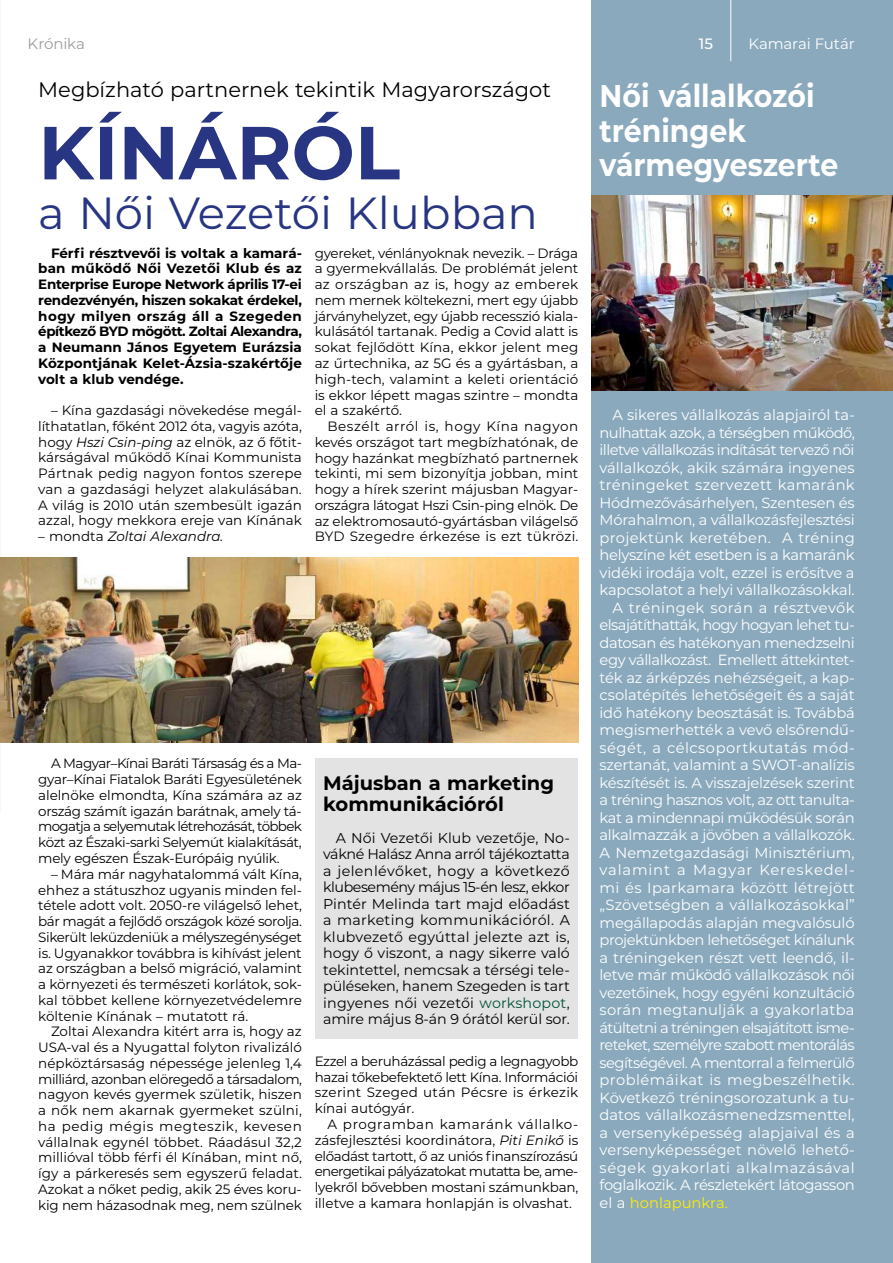
<style>
.page{position:relative;width:893px;height:1263px;background:#fff}
.page>*{position:absolute;margin:0;border:0;box-sizing:border-box;transform-origin:0 0}
.t1{font:700 75px "Montserrat";color:#283583}
.t2{font:45px "Montserrat";color:#283583}
.t3{font:700 31.5px/34.7px "Montserrat";color:#fff;scale:.9 1}
.t4{font:21px "Montserrat";color:#000}
.t5{font:700 19.5px/21.5px "Montserrat";color:#000}
.t6{font:15px "Montserrat";letter-spacing:-.01em;color:#fff}
.t7{font:15px "Montserrat";letter-spacing:-.01em;color:#9d9d9c}
.t8{font:500 15px "Montserrat";color:#fff}
.t9{font:14.7px "Montserrat";letter-spacing:-.015em;color:#fff}
.t10{font:14.7px "Montserrat";letter-spacing:.02em;color:#fff}
.t11{font:14.7px "Montserrat";letter-spacing:.005em;color:#fff}
.t12{font:14.7px "Montserrat";letter-spacing:-.04em;color:#fff}
.t13{font:14.7px "Montserrat";letter-spacing:-.045em;color:#fff}
.t14{font:14.7px "Montserrat";letter-spacing:-.035em;color:#fff}
.t15{font:14.7px "Montserrat";letter-spacing:.03em;color:#fff}
.t16{font:14.7px "Montserrat";letter-spacing:.01em;color:#fff}
.t17{font:14.7px "Montserrat";letter-spacing:.015em;color:#fff}
.t18{font:14.7px "Montserrat";letter-spacing:.04em;color:#fff}
.t19{font:14.7px "Montserrat";letter-spacing:.035em;color:#fff}
.t20{font:14.7px "Montserrat";letter-spacing:.06em;color:#fff}
.t21{font:14.7px "Montserrat";color:#ffed00}
.t22{font:14.25px/16.5px "Montserrat";letter-spacing:-.005em;color:#000;text-align:justify}
.t23{font:13.5px/15.8px "Montserrat";color:#000;text-align:justify}
.t24{font:700 13.5px/15.8px "Montserrat";letter-spacing:.005em;color:#000;text-align:justify}
.t25{font:italic 13.5px "Montserrat";color:#000}
.s1{font-style:italic}
.s2{font-style:normal}
.s3{color:#005239}
.s4{color:#fff}
</style>
<div class="page">
<div style="left:591px;top:0;width:302px;height:1263px;background:#8aa9bd"></div>
<img style="left:591px;top:196px;width:302px;height:195px">
<img style="left:0;top:557px;width:578px;height:186px">
<div style="left:315px;top:758px;width:263px;height:281px;background:#e3e3e3"></div>
<hr style="left:730px;top:0;width:1px;height:61px;background:#fff">
<p class="t7" style="left:28px;top:33px;width:59px">Krónika</p>
<p class="t8" style="left:699px;top:33px;width:16px">15</p>
<p class="t6" style="left:748px;top:33px;width:108px">Kamarai Futár</p>
<h3 class="t4" style="left:38px;top:75px;width:514px">Megbízható partnernek tekintik Magyarországot</h3>
<h1 class="t1" style="left:38px;top:99px;width:363px">KÍNÁRÓL</h1>
<h2 class="t2" style="left:38px;top:182px;width:501px">a Női Vezetői Klubban</h2>
<p class="t24" style="left:38px;top:244px;width:265px;text-indent:13px">Férfi résztvevői is voltak a kamará&shy;ban működő Női Vezetői Klub és az Enterprise Europe Network április 17-ei rendezvényén, hiszen sokakat érdekel, hogy milyen ország áll a Szegeden építkező BYD mögött. Zoltai Alexandra, a Neumann János Egyetem Eurázsia Központjának Kelet-Ázsia-szakértője volt a klub vendége.</p>
<p class="t23" style="left:38px;top:402px;width:265px;text-indent:13px">– Kína gazdasági növekedése megál&shy;líthatatlan, főként 2012 óta, vagyis azóta, hogy <span class="s1">Hszi Csin-ping</span> az elnök, az ő főtit&shy;kárságával működő Kínai Kommunista Pártnak pedig nagyon fontos szerepe van a gazdasági helyzet alakulásában.<br>A világ is 2010 után szembesült igazán azzal, hogy mekkora ereje van Kínának</p>
<p class="t25" style="left:38px;top:527px;width:187px"><span class="s2">– mondta</span> Zoltai Alexandra.</p>
<p class="t23" style="left:315px;top:245px;width:265px">gyereket, vénlányoknak nevezik. – Drága a gyermekvállalás. De problémát jelent az országban az is, hogy az emberek nem mernek költekezni, mert egy újabb járványhelyzet, egy újabb recesszió kiala&shy;kulásától tartanak. Pedig a Covid alatt is sokat fejlődött Kína, ekkor jelent meg az űrtechnika, az 5G és a gyártásban, a high-tech, valamint a keleti orientáció is ekkor lépett magas szintre – mondta el a szakértő.</p>
<p class="t23" style="left:315px;top:418px;width:265px;text-indent:13px">Beszélt arról is, hogy Kína nagyon kevés országot tart megbízhatónak, de hogy hazánkat megbízható partnernek tekinti, mi sem bizonyítja jobban, mint hogy a hírek szerint májusban Magyar&shy;országra látogat Hszi Csin-ping elnök. De az elektromosautó-gyártásban világelső BYD Szegedre érkezése is ezt tükrözi.</p>
<p class="t23" style="left:38px;top:755px;width:265px;text-indent:13px">A Magyar–Kínai Baráti Társaság és a Ma&shy;gyar–Kínai Fiatalok Baráti Egyesületének alelnöke elmondta, Kína számára az az ország számít igazán barátnak, amely tá&shy;mogatja a selyemutak létrehozását, többek közt az Északi-sarki Selyemút kialakítását, mely egészen Észak-Európáig nyúlik.</p>
<p class="t23" style="left:38px;top:866px;width:265px;text-indent:13px">– Mára már nagyhatalommá vált Kína, ehhez a státuszhoz ugyanis minden fel&shy;tétele adott volt. 2050-re világelső lehet, bár magát a fejlődő országok közé sorolja.<br>Sikerült leküzdeniük a mélyszegénységet is. Ugyanakkor továbbra is kihívást jelent az országban a belső migráció, valamint a környezeti és természeti korlátok, sok&shy;kal többet kellene környezetvédelemre költenie Kínának – mutatott rá.</p>
<p class="t23" style="left:38px;top:1023px;width:265px;text-indent:13px">Zoltai Alexandra kitért arra is, hogy az USA-val és a Nyugattal folyton rivalizáló népköztársaság népessége jelenleg 1,4 milliárd, azonban elöregedő a társadalom, nagyon kevés gyermek születik, hiszen a nők nem akarnak gyermeket szülni, ha pedig mégis megteszik, kevesen vállalnak egynél többet. Ráadásul 32,2 millióval több férfi él Kínában, mint nő, így a párkeresés sem egyszerű feladat.<br>Azokat a nőket pedig, akik 25 éves koru&shy;kig nem házasodnak meg, nem szülnek</p>
<h3 class="t5" style="left:323px;top:771px;width:233px">Májusban a marketing kommunikációról</h3>
<p class="t22" style="left:323px;top:829px;width:248px;text-indent:13px">A Női Vezetői Klub vezetője, No&shy;vákné Halász Anna arról tájékoztatta a jelenlévőket, hogy a következő klubesemény május 15-én lesz, ekkor Pintér Melinda tart majd előadást a marketing kommunikációról. A klubvezető egyúttal jelezte azt is, hogy ő viszont, a nagy sikerre való tekintettel, nemcsak a térségi tele&shy;püléseken, hanem Szegeden is tart ingyenes női vezetői <span class="s3">workshopot</span>, amire május 8-án 9 órától kerül sor.</p>
<p class="t23" style="left:315px;top:1053px;width:265px">Ezzel a beruházással pedig a legnagyobb hazai tőkebefektető lett Kína. Információi szerint Szeged után Pécsre is érkezik kínai autógyár.</p>
<p class="t23" style="left:315px;top:1116px;width:265px;text-indent:13px">A programban kamaránk vállalko&shy;zásfejlesztési koordinátora, <span class="s1">Piti Enikő</span> is előadást tartott, ő az uniós finanszírozású energetikai pályázatokat mutatta be, ame&shy;lyekről bővebben mostani számunkban, illetve a kamara honlapján is olvashat.</p>
<h3 class="t3" style="left:600px;top:77px;width:267px">Női vállalkozói tréningek vármegyeszerte</h3>
<p class="t9" style="left:612px;top:405px;width:244px">A sikeres vállalkozás alapjairól ta-</p>
<p class="t14" style="left:600px;top:422px;width:257px">nulhattak azok, a térségben működő,</p>
<p class="t12" style="left:600px;top:440px;width:256px">illetve vállalkozás indítását tervező női</p>
<p class="t9" style="left:600px;top:457px;width:257px">vállalkozók, akik számára ingyenes</p>
<p class="t10" style="left:600px;top:475px;width:257px">tréningeket szervezett kamaránk</p>
<p class="t9" style="left:600px;top:492px;width:257px">Hódmezővásárhelyen, Szentesen és</p>
<p class="t9" style="left:600px;top:510px;width:257px">Mórahalmon, a vállalkozásfejlesztési</p>
<p class="t10" style="left:600px;top:527px;width:257px">projektünk keretében. A tréning</p>
<p class="t9" style="left:600px;top:545px;width:257px">helyszíne két esetben is a kamaránk</p>
<p class="t9" style="left:600px;top:562px;width:256px">vidéki irodája volt, ezzel is erősítve a</p>
<p class="t9" style="left:600px;top:580px;width:257px">kapcsolatot a helyi vállalkozásokkal.</p>
<p class="t15" style="left:612px;top:597px;width:244px">A tréningek során a résztvevők</p>
<p class="t12" style="left:600px;top:615px;width:257px">elsajátíthatták, hogy hogyan lehet tu-</p>
<p class="t9" style="left:600px;top:632px;width:257px">datosan és hatékonyan menedzselni</p>
<p class="t9" style="left:600px;top:650px;width:257px">egy vállalkozást. Emellett áttekintet-</p>
<p class="t9" style="left:600px;top:667px;width:257px">ték az árképzés nehézségeit, a kap-</p>
<p class="t9" style="left:600px;top:685px;width:257px">csolatépítés lehetőségeit és a saját</p>
<p class="t9" style="left:600px;top:702px;width:257px">idő hatékony beosztását is. Továbbá</p>
<p class="t9" style="left:600px;top:720px;width:257px">megismerhették a vevő elsőrendű-</p>
<p class="t19" style="left:600px;top:737px;width:257px">ségét, a célcsoportkutatás mód-</p>
<p class="t9" style="left:600px;top:755px;width:257px">szertanát, valamint a SWOT-analízis</p>
<p class="t9" style="left:600px;top:772px;width:257px">készítését is. A visszajelzések szerint</p>
<p class="t9" style="left:600px;top:790px;width:257px">a tréning hasznos volt, az ott tanulta-</p>
<p class="t9" style="left:600px;top:807px;width:257px">kat a mindennapi működésük során</p>
<p class="t9" style="left:600px;top:825px;width:257px">alkalmazzák a jövőben a vállalkozók.</p>
<p class="t11" style="left:600px;top:842px;width:257px">A Nemzetgazdasági Minisztérium,</p>
<p class="t20" style="left:600px;top:860px;width:257px">valamint a Magyar Kereskedel-</p>
<p class="t10" style="left:600px;top:877px;width:257px">mi és Iparkamara között létrejött</p>
<p class="t16" style="left:600px;top:895px;width:257px">„Szövetségben a vállalkozásokkal”</p>
<p class="t9" style="left:600px;top:912px;width:256px">megállapodás alapján megvalósuló</p>
<p class="t9" style="left:600px;top:930px;width:257px">projektünkben lehetőséget kínálunk</p>
<p class="t9" style="left:600px;top:947px;width:257px">a tréningeken részt vett leendő, il-</p>
<p class="t9" style="left:600px;top:965px;width:257px">letve már működő vállalkozások női</p>
<p class="t9" style="left:600px;top:982px;width:257px">vezetőinek, hogy egyéni konzultáció</p>
<p class="t10" style="left:600px;top:1000px;width:257px">során megtanulják a gyakorlatba</p>
<p class="t13" style="left:600px;top:1017px;width:257px">átültetni a tréningen elsajátított isme-</p>
<p class="t13" style="left:600px;top:1035px;width:257px">reteket, személyre szabott mentorálás</p>
<p class="t14" style="left:600px;top:1052px;width:256px">segítségével. A mentorral a felmerülő</p>
<p class="t15" style="left:600px;top:1070px;width:257px">problémáikat is megbeszélhetik.</p>
<p class="t9" style="left:600px;top:1087px;width:257px">Következő tréningsorozatunk a tu-</p>
<p class="t11" style="left:600px;top:1105px;width:257px">datos vállalkozásmenedzsmenttel,</p>
<p class="t17" style="left:600px;top:1122px;width:257px">a versenyképesség alapjaival és a</p>
<p class="t11" style="left:600px;top:1140px;width:257px">versenyképességet növelő lehető-</p>
<p class="t18" style="left:600px;top:1157px;width:257px">ségek gyakorlati alkalmazásával</p>
<p class="t9" style="left:600px;top:1175px;width:257px">foglalkozik. A részletekért látogasson</p>
<p class="t21" style="left:600px;top:1192px;width:130px"><span class="s4">el a</span> honlapunkra.</p>
</div>
